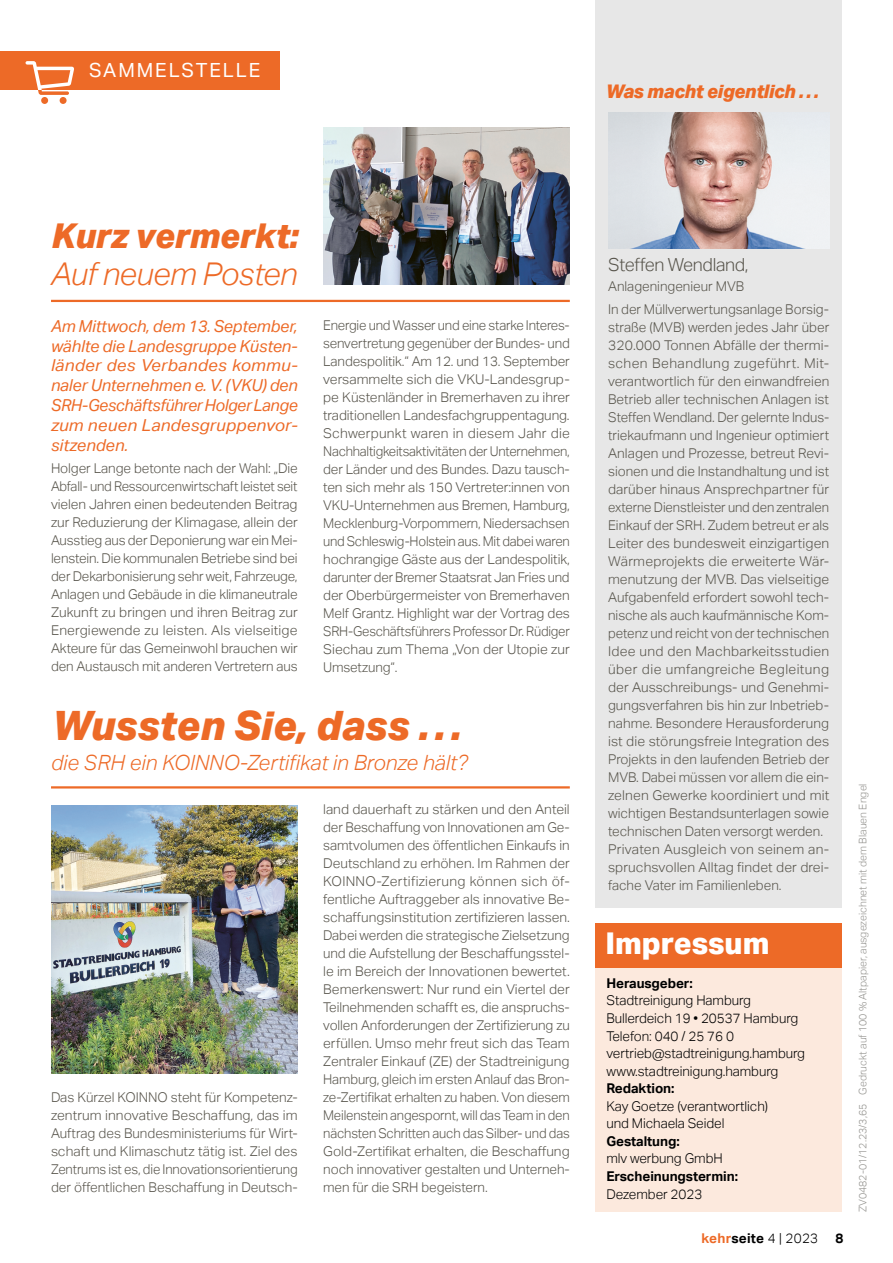
<style>
.page{position:relative;width:893px;height:1263px;background:#fff}
.page>*{position:absolute;margin:0;border:0;box-sizing:border-box;transform-origin:0 0}
.t1{font:italic 800 40.5px "Aktiv Grotesk";color:#ed6a27}
.t2{font:italic 800 34.2px "Aktiv Grotesk";letter-spacing:-.01em;color:#ed6a27}
.t3{font:italic 300 31.35px "Aktiv Grotesk";letter-spacing:-.02em;color:#ed6a27}
.t4{font:800 30px "Aktiv Grotesk";color:#fff}
.t5{font:italic 300 21px "Aktiv Grotesk";color:#ed6a27}
.t6{font:19.5px "Aktiv Grotesk";letter-spacing:.1em;color:#fff}
.t7{font:italic 800 18.75px "Aktiv Grotesk";letter-spacing:-.02em;color:#ed6a27}
.t8{font:300 18px "Aktiv Grotesk";letter-spacing:-.02em;color:#57544b}
.t9{font:italic 16.5px/19.8px "Aktiv Grotesk";color:#ed6a27;text-align:justify}
.t10{font:300 13.5px/18px "Aktiv Grotesk";color:#57544b;text-align:justify}
.t11{font:300 13.5px/17.5px "Aktiv Grotesk";letter-spacing:-.005em;color:#000}
.t12{font:700 13.5px "Aktiv Grotesk";letter-spacing:-.005em;color:#000}
.t13{font:300 10.5px "Aktiv Grotesk";color:#959490}
.s1{font-weight:700;color:#ed6a27}
.s2{font-weight:700}
</style>
<div class="page">
<div style="left:595px;top:0;width:247px;height:908px;background:#e7e7e7"></div>
<div style="left:595px;top:939px;width:247px;height:273px;background:#fce9dd"></div>
<div style="left:595px;top:923px;width:247px;height:44px;background:#ed6a27"></div>
<img style="left:608px;top:112px;width:221px;height:136px">
<img style="left:51px;top:805px;width:247px;height:269px">
<img style="left:323px;top:127px;width:247px;height:158px">
<hr style="left:51px;top:786px;width:519px;height:2px;background:#ed6a27">
<hr style="left:51px;top:300px;width:519px;height:2px;background:#ed6a27">
<div style="left:41px;top:97px;width:7px;height:7px;background:#ed6a27;border-radius:50%"></div>
<div style="left:60px;top:97px;width:7px;height:7px;background:#ed6a27;border-radius:50%"></div>
<div style="left:0;top:51px;width:280px;height:38px;background:#ed6a27"></div>
<svg style="left:25px;top:61px;width:49px;height:34px"></svg>
<h3 class="t6" style="left:89px;top:59px;width:173px">SAMMELSTELLE</h3>
<h3 class="t7" style="left:605px;top:79px;width:215px">Was macht eigentlich …</h3>
<h2 class="t2" style="left:51px;top:214px;width:249px">Kurz vermerkt:</h2>
<h3 class="t3" style="left:51px;top:255px;width:248px">Auf neuem Posten</h3>
<h3 class="t8" style="left:608px;top:254px;width:142px">Steffen Wendland,</h3>
<p class="t10" style="left:608px;top:274px;width:221px;line-height:23.7px">Anlageningenieur MVB<br>In der Müllverwertungsanlage Borsig-</p>
<p class="t10" style="left:608px;top:319px;width:223px;text-align:left">straße (MVB) werden jedes Jahr über 320.000 Tonnen Abfälle der thermi&shy;schen Behandlung zugeführt. Mit&shy;verantwortlich für den einwandfreien Betrieb aller technischen Anlagen ist Steffen Wendland. Der gelernte Indus&shy;triekaufmann und Ingenieur optimiert Anlagen und Prozesse, betreut Revi&shy;sionen und die Instandhaltung und ist darüber hinaus Ansprechpartner für externe Dienstleister und den zentralen Einkauf der SRH. Zudem betreut er als Leiter des bundesweit einzigartigen Wärmeprojekts die erweiterte Wär&shy;menutzung der MVB. Das vielseitige Aufgabenfeld erfordert sowohl tech&shy;nische als auch kaufmännische Kom&shy;petenz und reicht von der technischen Idee und den Machbarkeitsstudien über die umfangreiche Begleitung der Ausschreibungs- und Genehmi&shy;gungsverfahren bis hin zur Inbetrieb&shy;nahme. Besondere Herausforderung ist die störungsfreie Integration des Projekts in den laufenden Betrieb der MVB. Dabei müssen vor allem die ein&shy;zelnen Gewerke koordiniert und mit wichtigen Bestandsunterlagen sowie technischen Daten versorgt werden.<br>Privaten Ausgleich von seinem an&shy;spruchsvollen Alltag findet der drei&shy;fache Vater im Familienleben.</p>
<p class="t9" style="left:51px;top:316px;width:248px">Am Mittwoch, dem 13. September, wählte die Landesgruppe Küsten&shy;länder des Verbandes kommu&shy;naler Unternehmen e. V. (VKU) den SRH-Geschäftsführer Holger Lange zum neuen Landesgruppenvor&shy;sitzenden.</p>
<p class="t10" style="left:51px;top:459px;width:248px">Holger Lange betonte nach der Wahl: „Die Abfall- und Ressourcenwirtschaft leistet seit vielen Jahren einen bedeutenden Beitrag zur Reduzierung der Klimagase, allein der Ausstieg aus der Deponierung war ein Mei&shy;lenstein. Die kommunalen Betriebe sind bei der Dekarbonisierung sehr weit, Fahrzeuge, Anlagen und Gebäude in die klimaneutrale Zukunft zu bringen und ihren Beitrag zur Energiewende zu leisten. Als vielseitige Akteure für das Gemeinwohl brauchen wir den Austausch mit anderen Vertretern aus</p>
<p class="t10" style="left:323px;top:316px;width:248px">Energie und Wasser und eine starke Interes&shy;senvertretung gegenüber der Bundes- und Landespolitik.“ Am 12. und 13. September versammelte sich die VKU-Landesgrup&shy;pe Küstenländer in Bremerhaven zu ihrer traditionellen Landesfachgruppentagung.<br>Schwerpunkt waren in diesem Jahr die Nachhaltigkeitsaktivitäten der Unternehmen, der Länder und des Bundes. Dazu tausch&shy;ten sich mehr als 150 Vertreter:innen von VKU-Unternehmen aus Bremen, Hamburg, Mecklenburg-Vorpommern, Niedersachsen und Schleswig-Holstein aus. Mit dabei waren hochrangige Gäste aus der Landespolitik, darunter der Bremer Staatsrat Jan Fries und der Oberbürgermeister von Bremerhaven Melf Grantz. Highlight war der Vortrag des SRH-Geschäftsführers Professor Dr. Rüdiger Siechau zum Thema „Von der Utopie zur Umsetzung“.</p>
<h1 class="t1" style="left:51px;top:700px;width:412px">Wussten Sie, dass …</h1>
<h3 class="t5" style="left:51px;top:751px;width:418px">die SRH ein KOINNO-Zertifikat in Bronze hält?</h3>
<p class="t10" style="left:323px;top:800px;width:248px">land dauerhaft zu stärken und den Anteil der Beschaffung von Innovationen am Ge&shy;samtvolumen des öffentlichen Einkaufs in Deutschland zu erhöhen. Im Rahmen der KOINNO-Zertifizierung können sich öf&shy;fentliche Auftraggeber als innovative Be&shy;schaffungsinstitution zertifizieren lassen.<br>Dabei werden die strategische Zielsetzung und die Aufstellung der Beschaffungsstel&shy;le im Bereich der Innovationen bewertet.<br>Bemerkenswert: Nur rund ein Viertel der Teilnehmenden schafft es, die anspruchs&shy;vollen Anforderungen der Zertifizierung zu erfüllen. Umso mehr freut sich das Team Zentraler Einkauf (ZE) der Stadtreinigung Hamburg, gleich im ersten Anlauf das Bron&shy;ze-Zertifikat erhalten zu haben. Von diesem Meilenstein angespornt, will das Team in den nächsten Schritten auch das Silber- und das Gold-Zertifikat erhalten, die Beschaffung noch innovativer gestalten und Unterneh&shy;men für die SRH begeistern.</p>
<h3 class="t4" style="left:605px;top:926px;width:165px">Impressum</h3>
<p class="t12" style="left:606px;top:975px;width:88px">Herausgeber:</p>
<p class="t11" style="left:606px;top:992px;width:200px">Stadtreinigung Hamburg<br>Bullerdeich 19 • 20537 Hamburg<br>Telefon: 040 / 25 76 0 vertrieb@stadtreinigung.hamburg www.stadtreinigung.hamburg</p>
<p class="t12" style="left:606px;top:1080px;width:70px">Redaktion:</p>
<p class="t11" style="left:606px;top:1097px;width:163px">Kay Goetze (verantwortlich) und Michaela Seidel</p>
<p class="t12" style="left:606px;top:1133px;width:75px">Gestaltung:</p>
<p class="t11" style="left:606px;top:1150px;width:118px">mlv werbung GmbH</p>
<p class="t12" style="left:606px;top:1168px;width:133px">Erscheinungstermin:</p>
<p class="t11" style="left:606px;top:1185px;width:97px">Dezember 2023</p>
<p class="t10" style="left:51px;top:1088px;width:248px">Das Kürzel KOINNO steht für Kompetenz&shy;zentrum innovative Beschaffung, das im Auftrag des Bundesministeriums für Wirt&shy;schaft und Klimaschutz tätig ist. Ziel des Zentrums ist es, die Innovationsorientierung der öffentlichen Beschaffung in Deutsch-</p>
<p class="t11" style="left:701px;top:1229px;width:118px"><span class="s1">kehr</span><span class="s2">seite</span> 4 | 2023</p>
<p class="t12" style="left:835px;top:1230px;width:9px">8</p>
<p class="t13" style="left:857px;top:1212px;width:430px;rotate:-90deg">ZV0482-01/12.23/3,65 Gedruckt auf 100 % Altpapier, ausgezeichnet mit dem Blauen Engel</p>
</div>
